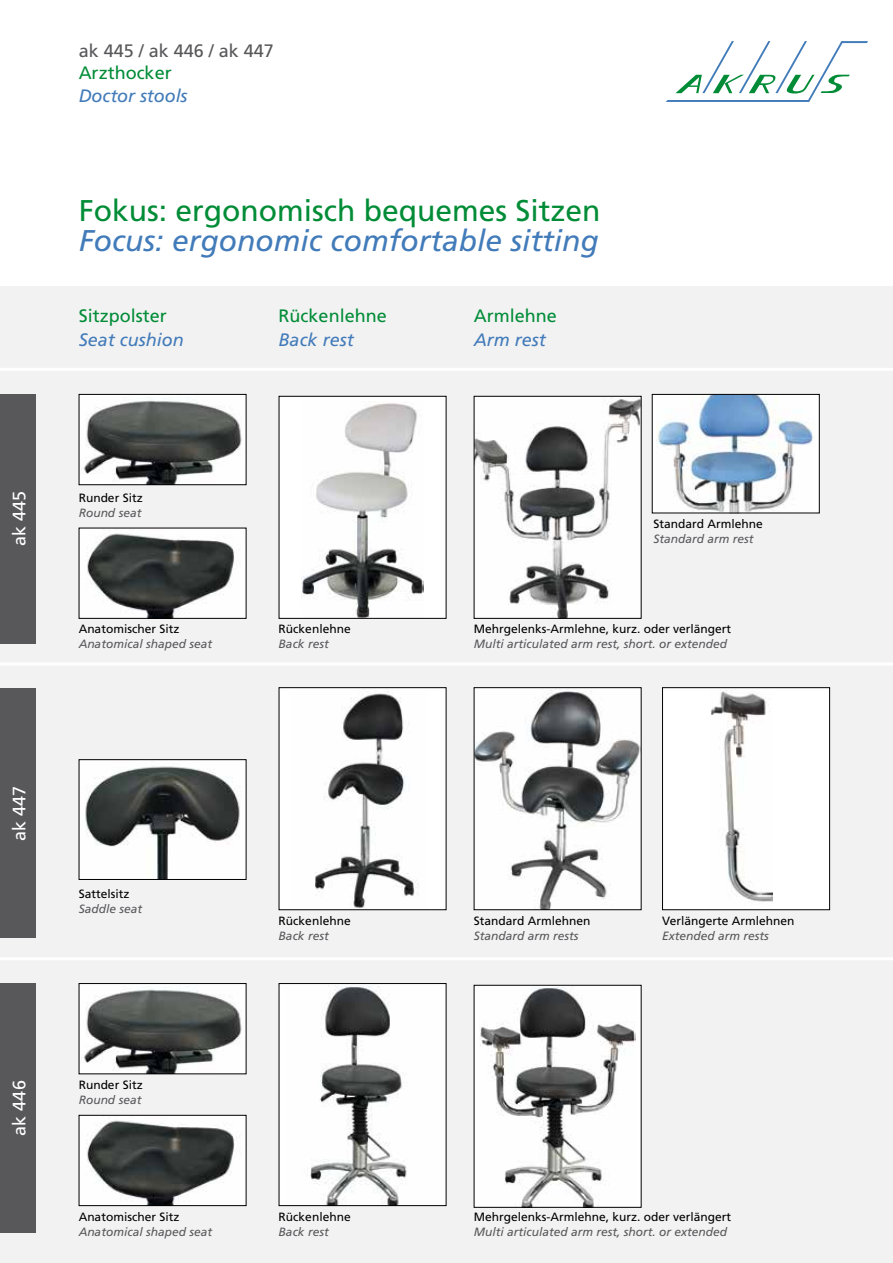
<style>
.page{position:relative;width:893px;height:1263px;background:#fff}
.page>*{position:absolute;margin:0;border:0;box-sizing:border-box;transform-origin:0 0}
.t1{font:italic 30px "Frutiger";color:#427bb9}
.t2{font:30px "Frutiger";color:#008c36}
.t3{font:18px "Frutiger";color:#008c36}
.t4{font:italic 18px "Frutiger";color:#427bb9}
.t5{font:18px "Frutiger";color:#58585a}
.t6{font:18px "Frutiger";color:#fff}
.t7{font:12px "Frutiger";color:#000}
.t8{font:italic 12px "Frutiger";color:#58585a}
</style>
<div class="page">
<div style="left:0;top:287px;width:893px;height:976px;background:#f2f2f3"></div>
<hr style="left:0;top:957px;width:893px;height:3px;background:#fff">
<hr style="left:0;top:368px;width:893px;height:3px;background:#fff">
<hr style="left:0;top:662px;width:893px;height:3px;background:#fff">
<div style="left:652px;top:394px;width:167px;height:119px;background:#fff"></div>
<img style="left:658px;top:396px;width:155px;height:115px">
<div style="left:652px;top:394px;width:168px;height:119px;border:1px solid #000"></div>
<img style="left:81px;top:530px;width:163px;height:87px">
<div style="left:79px;top:528px;width:167px;height:91px;border:1px solid #000"></div>
<img style="left:81px;top:396px;width:163px;height:87px">
<div style="left:79px;top:394px;width:167px;height:91px;border:1px solid #000"></div>
<img style="left:81px;top:761px;width:163px;height:117px">
<div style="left:79px;top:759px;width:167px;height:121px;border:1px solid #000"></div>
<img style="left:81px;top:1117px;width:163px;height:87px">
<div style="left:79px;top:1115px;width:167px;height:91px;border:1px solid #000"></div>
<img style="left:81px;top:985px;width:163px;height:87px">
<div style="left:79px;top:983px;width:167px;height:91px;border:1px solid #000"></div>
<div style="left:279px;top:688px;width:167px;height:222px;background:#fff"></div>
<img style="left:315px;top:689px;width:104px;height:219px">
<div style="left:279px;top:687px;width:167px;height:223px;border:1px solid #000"></div>
<div style="left:279px;top:396px;width:167px;height:222px;background:#fff"></div>
<img style="left:301px;top:402px;width:123px;height:215px">
<div style="left:279px;top:396px;width:167px;height:223px;border:1px solid #000"></div>
<div style="left:279px;top:983px;width:167px;height:222px;background:#fff"></div>
<img style="left:310px;top:986px;width:97px;height:218px">
<div style="left:279px;top:983px;width:167px;height:223px;border:1px solid #000"></div>
<img style="left:476px;top:398px;width:163px;height:219px">
<div style="left:474px;top:396px;width:167px;height:223px;border:1px solid #000"></div>
<div style="left:474px;top:985px;width:167px;height:222px;background:#fff"></div>
<img style="left:480px;top:987px;width:156px;height:219px">
<div style="left:474px;top:985px;width:167px;height:223px;border:1px solid #000"></div>
<div style="left:0;top:394px;width:36px;height:250px;background:#58585a"></div>
<div style="left:0;top:689px;width:36px;height:249px;background:#58585a"></div>
<div style="left:0;top:983px;width:36px;height:250px;background:#58585a"></div>
<svg style="left:666px;top:41px;width:202px;height:61px"></svg>
<img style="left:476px;top:689px;width:163px;height:219px">
<div style="left:474px;top:687px;width:167px;height:223px;border:1px solid #000"></div>
<div style="left:662px;top:688px;width:168px;height:222px;background:#fff"></div>
<img style="left:710px;top:690px;width:62px;height:212px">
<div style="left:662px;top:687px;width:168px;height:223px;border:1px solid #000"></div>
<h2 class="t5" style="left:79px;top:40px;width:197px">ak 445 / ak 446 / ak 447</h2>
<h2 class="t3" style="left:79px;top:62px;width:95px">Arzthocker</h2>
<h2 class="t4" style="left:79px;top:85px;width:110px">Doctor stools</h2>
<h1 class="t2" style="left:79px;top:193px;width:523px">Fokus: ergonomisch bequemes Sitzen</h1>
<h1 class="t1" style="left:79px;top:223px;width:522px">Focus: ergonomic comfortable sitting</h1>
<h2 class="t3" style="left:79px;top:305px;width:90px">Sitzpolster</h2>
<h2 class="t4" style="left:79px;top:330px;width:107px">Seat cushion</h2>
<h2 class="t3" style="left:279px;top:305px;width:110px">Rückenlehne</h2>
<h2 class="t4" style="left:279px;top:330px;width:77px">Back rest</h2>
<h2 class="t3" style="left:474px;top:305px;width:85px">Armlehne</h2>
<h2 class="t4" style="left:474px;top:330px;width:74px">Arm rest</h2>
<h2 class="t6" style="left:9px;top:546px;width:57px;rotate:-90deg">ak 445</h2>
<p class="t7" style="left:79px;top:490px;width:66px">Runder Sitz</p>
<p class="t8" style="left:79px;top:505px;width:64px">Round seat</p>
<p class="t7" style="left:79px;top:622px;width:102px">Anatomischer Sitz</p>
<p class="t8" style="left:79px;top:637px;width:135px">Anatomical shaped seat</p>
<h2 class="t6" style="left:9px;top:841px;width:57px;rotate:-90deg">ak 447</h2>
<p class="t7" style="left:79px;top:887px;width:52px">Sattelsitz</p>
<p class="t8" style="left:79px;top:902px;width:65px">Saddle seat</p>
<h2 class="t6" style="left:9px;top:1135px;width:57px;rotate:-90deg">ak 446</h2>
<p class="t7" style="left:79px;top:1078px;width:66px">Runder Sitz</p>
<p class="t8" style="left:79px;top:1093px;width:64px">Round seat</p>
<p class="t7" style="left:79px;top:1209px;width:102px">Anatomischer Sitz</p>
<p class="t8" style="left:79px;top:1224px;width:135px">Anatomical shaped seat</p>
<p class="t7" style="left:279px;top:622px;width:74px">Rückenlehne</p>
<p class="t8" style="left:279px;top:637px;width:52px">Back rest</p>
<p class="t7" style="left:279px;top:913px;width:74px">Rückenlehne</p>
<p class="t8" style="left:279px;top:928px;width:52px">Back rest</p>
<p class="t7" style="left:279px;top:1209px;width:74px">Rückenlehne</p>
<p class="t8" style="left:279px;top:1224px;width:52px">Back rest</p>
<p class="t7" style="left:653px;top:517px;width:111px">Standard Armlehne</p>
<p class="t8" style="left:653px;top:532px;width:102px">Standard arm rest</p>
<p class="t7" style="left:474px;top:622px;width:259px">Mehrgelenks-Armlehne, kurz. oder verlängert</p>
<p class="t8" style="left:474px;top:637px;width:255px">Multi articulated arm rest, short. or extended</p>
<p class="t7" style="left:474px;top:913px;width:118px">Standard Armlehnen</p>
<p class="t8" style="left:474px;top:928px;width:106px">Standard arm rests</p>
<p class="t7" style="left:662px;top:913px;width:134px">Verlängerte Armlehnen</p>
<p class="t8" style="left:662px;top:928px;width:108px">Extended arm rests</p>
<p class="t7" style="left:474px;top:1209px;width:259px">Mehrgelenks-Armlehne, kurz. oder verlängert</p>
<p class="t8" style="left:474px;top:1224px;width:255px">Multi articulated arm rest, short. or extended</p>
</div>
